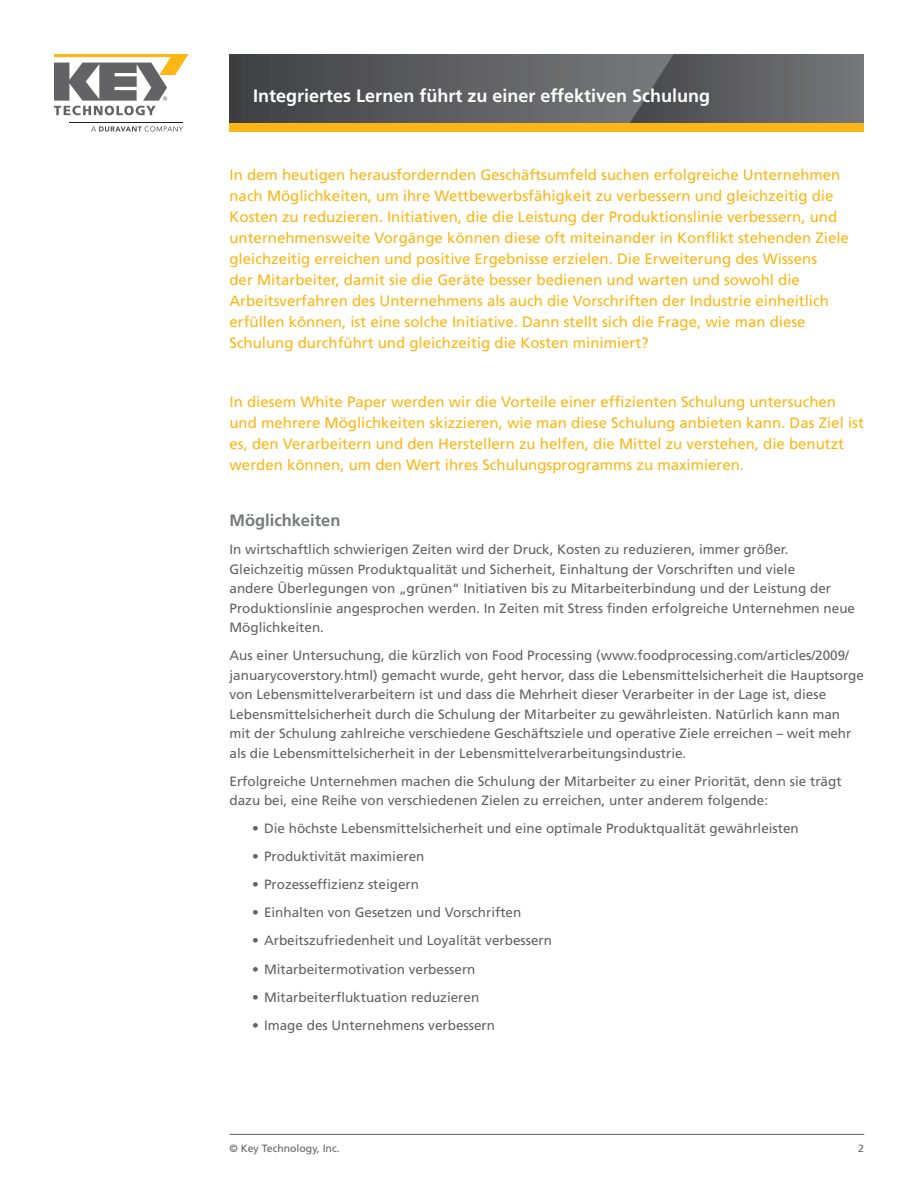
<style>
.page{position:relative;width:918px;height:1188px;background:#fff}
.page>*{position:absolute;margin:0;border:0;box-sizing:border-box;transform-origin:0 0}
.Document_Title__Head{font:700 18px "Frutiger LT Std";color:#fff}
.Intro_Paragraph{font:700 16.5px "Frutiger LT Std";color:#76787b}
.Intro_Paragraph-2{font:15px/21px "Frutiger LT Std";color:#fcb615}
.Main_Body_Text{font:13.5px/19.5px "Frutiger LT Std";color:#636366}
.t1{font:10.5px "Frutiger LT Std";color:#636366}
</style>
<div class="page">
<hr style="left:230px;top:1134px;width:634px;height:1px;background:#636366">
<svg style="left:230px;top:54px;width:400px;height:69px;background:#5a5a5c"></svg>
<svg style="left:630px;top:54px;width:234px;height:69px;background:#626366"></svg>
<div style="left:230px;top:123px;width:634px;height:9px;background:#fcb615"></div>
<svg style="left:54px;top:54px;width:135px;height:61px"></svg>
<svg style="left:91px;top:126px;width:92px;height:6px"></svg>
<hr style="left:69px;top:122px;width:114px;height:1px;background:#231f20">
<p class="Document_Title__Head" style="left:253px;top:85px;width:459px">Integriertes Lernen führt zu einer effektiven Schulung</p>
<p class="Intro_Paragraph-2" style="left:230px;top:165px;width:621px">In dem heutigen herausfordernden Geschäftsumfeld suchen erfolgreiche Unternehmen nach Möglichkeiten, um ihre Wettbewerbsfähigkeit zu verbessern und gleichzeitig die Kosten zu reduzieren. Initiativen, die die Leistung der Produktionslinie verbessern, und unternehmensweite Vorgänge können diese oft miteinander in Konflikt stehenden Ziele gleichzeitig erreichen und positive Ergebnisse erzielen. Die Erweiterung des Wissens<br>der Mitarbeiter, damit sie die Geräte besser bedienen und warten und sowohl die Arbeitsverfahren des Unternehmens als auch die Vorschriften der Industrie einheitlich erfüllen können, ist eine solche Initiative. Dann stellt sich die Frage, wie man diese Schulung durchführt und gleichzeitig die Kosten minimiert?</p>
<p class="Intro_Paragraph-2" style="left:230px;top:392px;width:636px">In diesem White Paper werden wir die Vorteile einer effizienten Schulung untersuchen und mehrere Möglichkeiten skizzieren, wie man diese Schulung anbieten kann. Das Ziel ist es, den Verarbeitern und den Herstellern zu helfen, die Mittel zu verstehen, die benutzt werden können, um den Wert ihres Schulungsprogramms zu maximieren.</p>
<p class="Intro_Paragraph" style="left:230px;top:511px;width:112px">Möglichkeiten</p>
<p class="Main_Body_Text" style="left:230px;top:540px;width:627px">In wirtschaftlich schwierigen Zeiten wird der Druck, Kosten zu reduzieren, immer größer.<br>Gleichzeitig müssen Produktqualität und Sicherheit, Einhaltung der Vorschriften und viele<br>andere Überlegungen von „grünen“ Initiativen bis zu Mitarbeiterbindung und der Leistung der Produktionslinie angesprochen werden. In Zeiten mit Stress finden erfolgreiche Unternehmen neue Möglichkeiten.</p>
<p class="Main_Body_Text" style="left:230px;top:646px;width:636px">Aus einer Untersuchung, die kürzlich von Food Processing (www.foodprocessing.com/articles/2009/ januarycoverstory.html) gemacht wurde, geht hervor, dass die Lebensmittelsicherheit die Hauptsorge von Lebensmittelverarbeitern ist und dass die Mehrheit dieser Verarbeiter in der Lage ist, diese Lebensmittelsicherheit durch die Schulung der Mitarbeiter zu gewährleisten. Natürlich kann man mit der Schulung zahlreiche verschiedene Geschäftsziele und operative Ziele erreichen – weit mehr als die Lebensmittelsicherheit in der Lebensmittelverarbeitungsindustrie.</p>
<p class="Main_Body_Text" style="left:230px;top:772px;width:614px">Erfolgreiche Unternehmen machen die Schulung der Mitarbeiter zu einer Priorität, denn sie trägt dazu bei, eine Reihe von verschiedenen Zielen zu erreichen, unter anderem folgende:</p>
<p class="Main_Body_Text" style="left:252px;top:819px;width:548px">• Die höchste Lebensmittelsicherheit und eine optimale Produktqualität gewährleisten</p>
<p class="Main_Body_Text" style="left:252px;top:847px;width:174px">• Produktivität maximieren</p>
<p class="Main_Body_Text" style="left:252px;top:875px;width:169px">• Prozesseffizienz steigern</p>
<p class="Main_Body_Text" style="left:252px;top:903px;width:271px">• Einhalten von Gesetzen und Vorschriften</p>
<p class="Main_Body_Text" style="left:252px;top:931px;width:302px">• Arbeitszufriedenheit und Loyalität verbessern</p>
<p class="Main_Body_Text" style="left:252px;top:959px;width:225px">• Mitarbeitermotivation verbessern</p>
<p class="Main_Body_Text" style="left:252px;top:987px;width:229px">• Mitarbeiterfluktuation reduzieren</p>
<p class="Main_Body_Text" style="left:252px;top:1015px;width:245px">• Image des Unternehmens verbessern</p>
<p class="t1" style="left:230px;top:1142px;width:112px">© Key Technology, Inc.</p>
<p class="t1" style="left:858px;top:1142px;width:7px">2</p>
</div>
